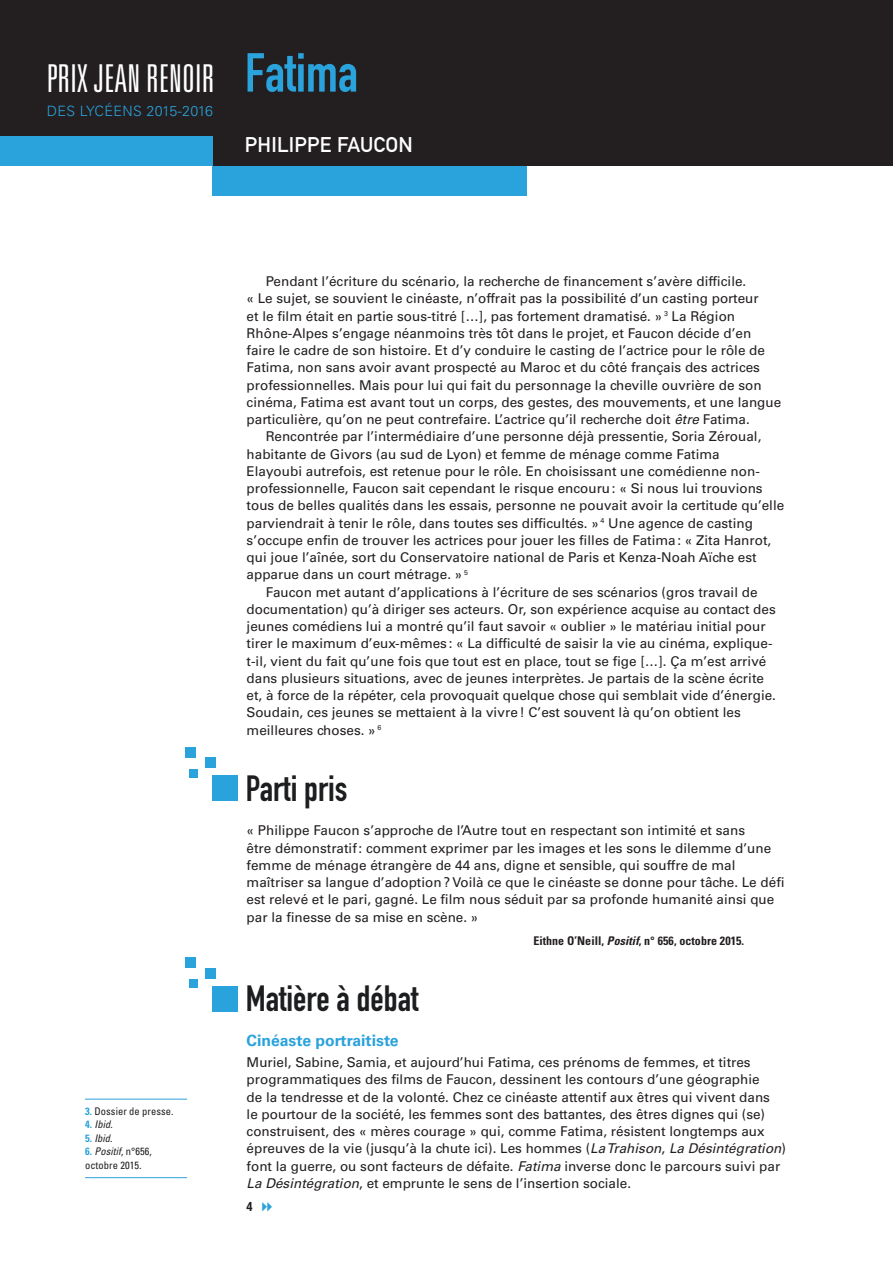
<style>
.page{position:relative;width:893px;height:1263px;background:#fff}
.page>*{position:absolute;margin:0;border:0;box-sizing:border-box;transform-origin:0 0}
.Titre_00_Film{font:54px "DIN Engschrift Std";color:#2aa2db}
.t1{font:300 ultra-condensed 38.4px "Univers LT Std";letter-spacing:.005em;color:#fff}
.Titre_01{font:36px "DIN Engschrift Std";color:#1b1d1f}
.Titre_00_Réalisateur{font:21px "DIN Mittelschrift Std";letter-spacing:.01em;color:#fff}
.Titre_02{font:700 15.75px "Univers LT Std";color:#2aa2db}
.t2{font:300 14.25px "Univers LT Std";letter-spacing:.025em;color:#2aa2db}
.Txt_courant_Alinéa{font:13.5px/17.2px "Univers LT Std";color:#231f20}
.Txt_courant{font:13.5px/17.2px "Univers LT Std";color:#231f20}
.t3{font:700 condensed 12.75px "Helvetica Neue LT Std";color:#231f20}
.Citation_longue_Réfé{font:700 condensed 12px "Univers LT Std";letter-spacing:.005em;color:#231f20}
.t4{font:condensed 10.5px/13.5px "Univers LT Std";letter-spacing:.005em;color:#231f20}
.t5{font:italic condensed 10.5px "Univers LT Std";color:#231f20}
.s1{font-weight:700;color:#2aa2db}
.s2{font-weight:700;font-style:normal;color:#2aa2db}
.s3{font-style:normal}
.s4{font-style:italic}
</style>
<div class="page">
<div style="left:0;top:0;width:893px;height:166px;background:#231f20"></div>
<div style="left:0;top:136px;width:213px;height:30px;background:#2aa2db"></div>
<div style="left:213px;top:166px;width:314px;height:30px;background:#2aa2db"></div>
<hr style="left:85px;top:1099px;width:102px;height:1px;background:#2aa2db">
<hr style="left:85px;top:1177px;width:102px;height:1px;background:#2aa2db">
<div style="left:206px;top:757px;width:10px;height:11px;background:#2aa2db"></div>
<div style="left:185px;top:747px;width:11px;height:10px;background:#2aa2db"></div>
<div style="left:190px;top:769px;width:8px;height:8px;background:#2aa2db"></div>
<div style="left:213px;top:775px;width:25px;height:26px;background:#2aa2db"></div>
<div style="left:206px;top:968px;width:10px;height:10px;background:#2aa2db"></div>
<div style="left:185px;top:957px;width:11px;height:11px;background:#2aa2db"></div>
<div style="left:190px;top:979px;width:8px;height:9px;background:#2aa2db"></div>
<div style="left:213px;top:986px;width:25px;height:25px;background:#2aa2db"></div>
<p class="t1" style="left:47px;top:58px;width:169px">PRIX JEAN RENOIR</p>
<p class="t2" style="left:47px;top:102px;width:168px">DES LYCÉENS 2015-2016</p>
<p class="Titre_00_Film" style="left:245px;top:41px;width:114px">Fatima</p>
<p class="Titre_00_Réalisateur" style="left:245px;top:132px;width:169px">PHILIPPE FAUCON</p>
<p class="t4" style="left:85px;top:1104px;width:90px"><span class="s1">3.</span> Dossier de presse.</p>
<p class="t5" style="left:85px;top:1118px;width:29px"><span class="s2">4.</span> Ibid<span class="s3">.</span></p>
<p class="t5" style="left:85px;top:1131px;width:29px"><span class="s2">5.</span> Ibid<span class="s3">.</span></p>
<p class="t4" style="left:85px;top:1145px;width:68px"><span class="s1">6.</span> <span class="s4">Positif</span>, n°656, octobre 2015<span class="s4">.</span></p>
<p class="Txt_courant_Alinéa" style="left:247px;top:273px;width:536px;text-indent:19px">Pendant l’écriture du scénario, la recherche de financement s’avère difficile.<br>« Le sujet, se souvient le cinéaste, n’offrait pas la possibilité d’un casting porteur<br>et le film était en partie sous-titré […], pas fortement dramatisé. » <sup>3</sup> La Région Rhône-Alpes s’engage néanmoins très tôt dans le projet, et Faucon décide d’en faire le cadre de son histoire. Et d’y conduire le casting de l’actrice pour le rôle de Fatima, non sans avoir avant prospecté au Maroc et du côté français des actrices professionnelles. Mais pour lui qui fait du personnage la cheville ouvrière de son cinéma, Fatima est avant tout un corps, des gestes, des mouvements, et une langue particulière, qu’on ne peut contrefaire. L’actrice qu’il recherche doit <span class="s4">être</span> Fatima.</p>
<p class="Txt_courant_Alinéa" style="left:247px;top:428px;width:539px;text-indent:19px">Rencontrée par l’intermédiaire d’une personne déjà pressentie, Soria Zéroual, habitante de Givors (au sud de Lyon) et femme de ménage comme Fatima<br>Elayoubi autrefois, est retenue pour le rôle. En choisissant une comédienne non&shy;professionnelle, Faucon sait cependant le risque encouru: « Si nous lui trouvions tous de belles qualités dans les essais, personne ne pouvait avoir la certitude qu’elle parviendrait à tenir le rôle, dans toutes ses difficultés. » <sup>4</sup> Une agence de casting s’occupe enfin de trouver les actrices pour jouer les filles de Fatima: « Zita Hanrot, qui joue l’aînée, sort du Conservatoire national de Paris et Kenza-Noah Aïche est apparue dans un court métrage. » <sup>5</sup></p>
<p class="Txt_courant_Alinéa" style="left:247px;top:583px;width:531px;text-indent:19px">Faucon met autant d’applications à l’écriture de ses scénarios (gros travail de documentation) qu’à diriger ses acteurs. Or, son expérience acquise au contact des jeunes comédiens lui a montré qu’il faut savoir « oublier » le matériau initial pour tirer le maximum d’eux-mêmes : « La difficulté de saisir la vie au cinéma, explique&shy;t-il, vient du fait qu’une fois que tout est en place, tout se fige […]. Ça m’est arrivé dans plusieurs situations, avec de jeunes interprètes. Je partais de la scène écrite et, à force de la répéter, cela provoquait quelque chose qui semblait vide d’énergie.<br>Soudain, ces jeunes se mettaient à la vivre! C’est souvent là qu’on obtient les meilleures choses. » <sup>6</sup></p>
<p class="Titre_01" style="left:246px;top:767px;width:103px">Parti pris</p>
<p class="Txt_courant" style="left:247px;top:822px;width:539px">« Philippe Faucon s’approche de l’Autre tout en respectant son intimité et sans<br>être démonstratif: comment exprimer par les images et les sons le dilemme d’une femme de ménage étrangère de 44 ans, digne et sensible, qui souffre de mal maîtriser sa langue d’adoption? Voilà ce que le cinéaste se donne pour tâche. Le défi est relevé et le pari, gagné. Le film nous séduit par sa profonde humanité ainsi que par la finesse de sa mise en scène. »</p>
<p class="Citation_longue_Réfé" style="left:533px;top:933px;width:212px">Eithne O’Neill, <span class="s4">Positif</span>, n° 656, octobre 2015.</p>
<p class="Titre_01" style="left:246px;top:977px;width:174px">Matière à débat</p>
<p class="Titre_02" style="left:247px;top:1031px;width:153px">Cinéaste portraitiste</p>
<p class="Txt_courant" style="left:247px;top:1054px;width:541px">Muriel, Sabine, Samia, et aujourd’hui Fatima, ces prénoms de femmes, et titres programmatiques des films de Faucon, dessinent les contours d’une géographie<br>de la tendresse et de la volonté. Chez ce cinéaste attentif aux êtres qui vivent dans<br>le pourtour de la société, les femmes sont des battantes, des êtres dignes qui (se) construisent, des « mères courage » qui, comme Fatima, résistent longtemps aux épreuves de la vie (jusqu’à la chute ici). Les hommes (<span class="s4">La Trahison</span>, <span class="s4">La Désintégration</span>) font la guerre, ou sont facteurs de défaite. <span class="s4">Fatima</span> inverse donc le parcours suivi par <span class="s4">La Désintégration</span>, et emprunte le sens de l’insertion sociale.</p>
<p class="t3" style="left:247px;top:1199px;width:8px">4</p>
</div>
